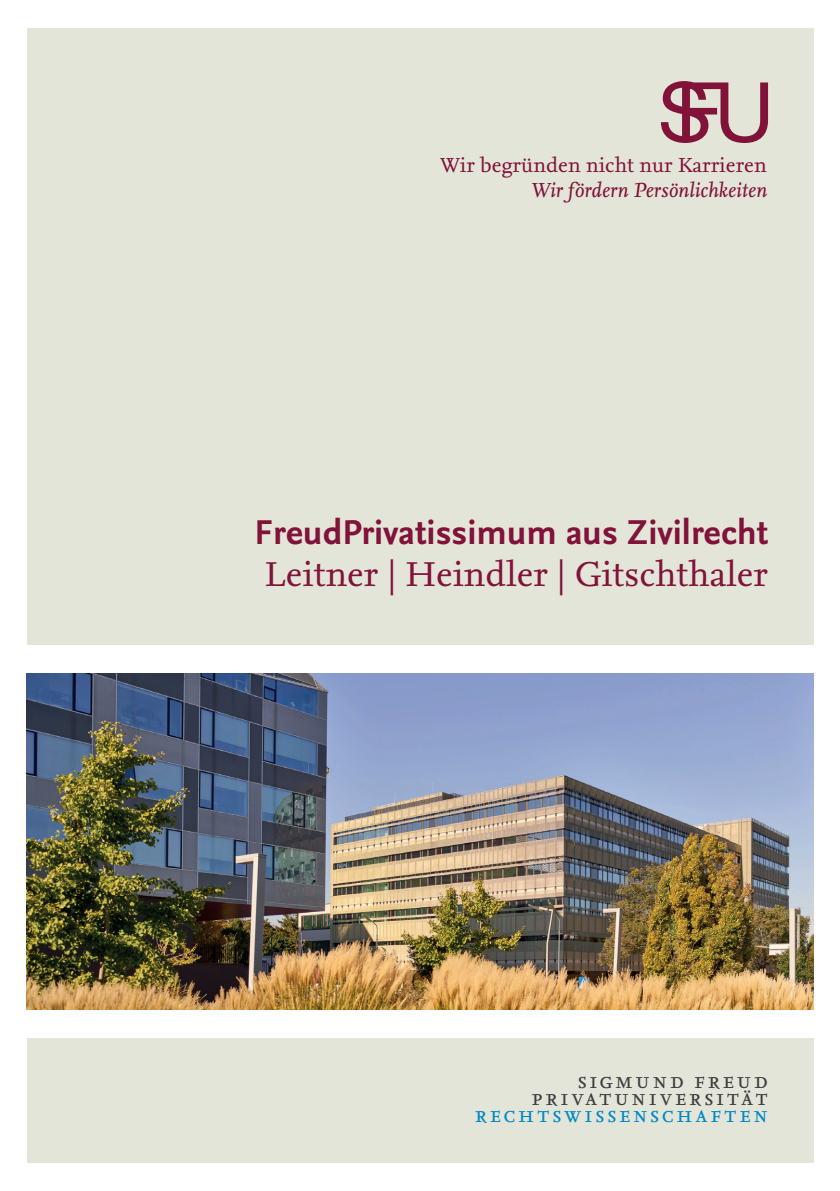
<style>
.page{position:relative;width:840px;height:1191px;background:#fff}
.page>*{position:absolute;margin:0;border:0;box-sizing:border-box;transform-origin:0 0}
.t1{font:700 36px "Nexus Sans Pro";color:#81123a}
.t2{font:36px "Nexus Serif Pro";color:#81123a}
.t3{font:22.6px "Nexus Serif Pro";letter-spacing:.115em;color:#3e3e3f}
.t4{font:22.6px "Nexus Serif Pro";letter-spacing:.115em;color:#0088c5}
.t5{font:21.2px "Nexus Serif Pro";color:#81123a}
.t6{font:italic 21.2px "Nexus Serif Pro";color:#81123a}
</style>
<div class="page">
<img style="left:27px;top:673px;width:785px;height:337px">
<div style="left:27px;top:28px;width:785px;height:617px;background:#e2e5d7"></div>
<div style="left:27px;top:1038px;width:785px;height:124px;background:#e2e5d7"></div>
<svg style="left:661px;top:81px;width:106px;height:62px"></svg>
<p class="t5" style="left:440px;top:149px;width:328px">Wir begründen nicht nur Karrieren</p>
<p class="t6" style="left:530px;top:175px;width:237px">Wir fördern Persönlichkeiten</p>
<p class="t1" style="left:254px;top:505px;width:515px">FreudPrivatissimum aus Zivilrecht</p>
<p class="t2" style="left:265px;top:547px;width:504px">Leitner | Heindler | Gitschthaler</p>
<p class="t3" style="left:577px;top:1063px;width:192px">SIGMUND FREUD</p>
<p class="t3" style="left:531px;top:1080px;width:238px">PRIVATUNIVERSITÄT</p>
<p class="t4" style="left:474px;top:1097px;width:123px">rechtswissens</p>
<p class="t4" style="left:661px;top:1097px;width:49px">chaften</p>
</div>
